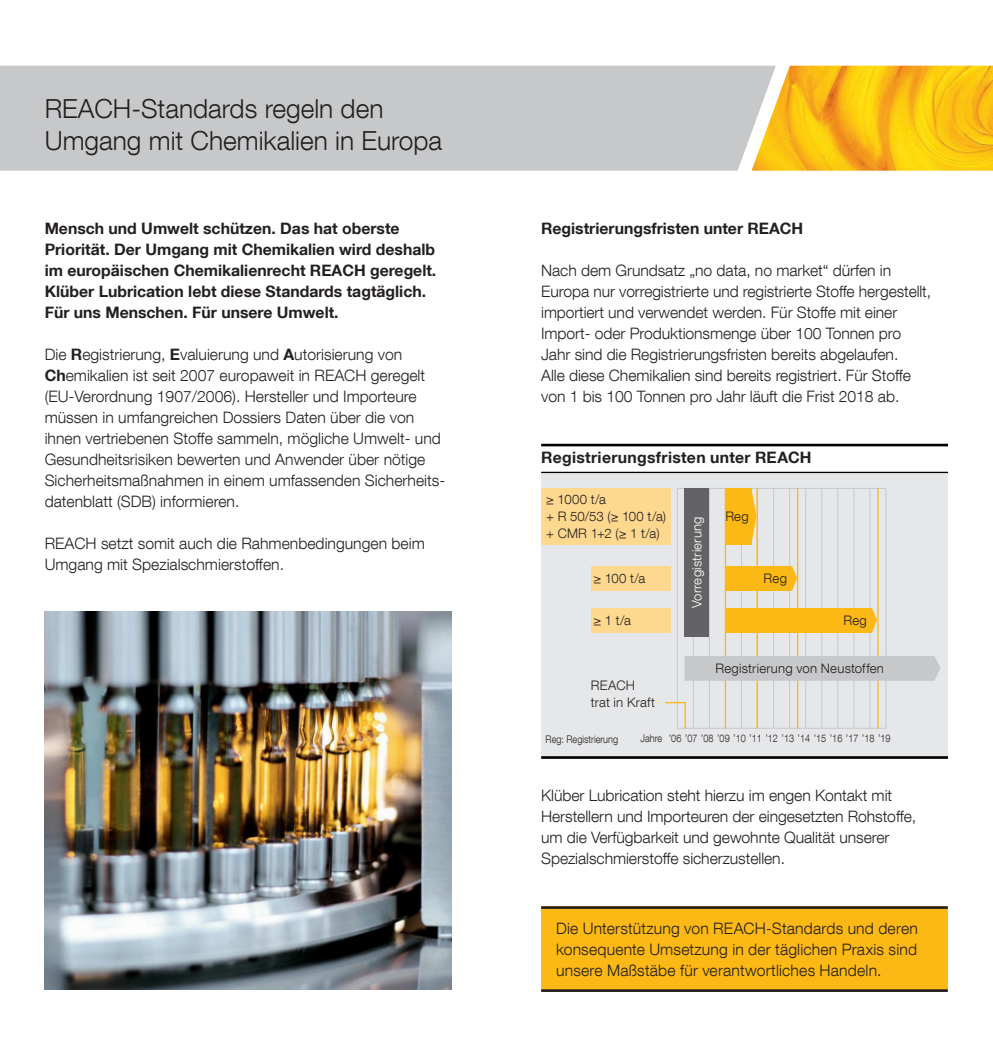
<style>
.page{position:relative;width:993px;height:1042px;background:#fff}
.page>*{position:absolute;margin:0;border:0;box-sizing:border-box;transform-origin:0 0}
.t1{font:300 26.25px/31.5px "Helvetica Neue LT Com";color:#231f20}
.t2{font:300 15.75px/21px "Helvetica Neue LT Com";letter-spacing:-.005em;color:#231f20}
.t3{font:700 15.75px/21px "Helvetica Neue LT Com";color:#231f20}
.t4{font:700 15.75px "Helvetica Neue LT Com";letter-spacing:.02em;color:#231f20}
.t5{font:300 13.12px/16.8px "Helvetica Neue LT Com";letter-spacing:.015em;color:#231f20}
.t6{font:300 13.12px "Helvetica Neue LT Com";letter-spacing:.02em;color:#fff}
.t7{font:300 10.5px "Helvetica Neue LT Com";color:#231f20;scale:.87 1}
.s1{font-weight:700}
</style>
<div class="page">
<img style="left:775px;top:66px;width:217px;height:105px">
<div style="left:0;top:66px;width:775px;height:105px;background:#c7c8ca"></div>
<div style="left:541px;top:906px;width:406px;height:86px;background:#fcb814"></div>
<hr style="left:541px;top:906px;width:406px;height:3px;background:#231f20">
<hr style="left:541px;top:989px;width:406px;height:3px;background:#231f20">
<div style="left:541px;top:472px;width:406px;height:287px;background:#e6e7e9"></div>
<hr style="left:541px;top:444px;width:406px;height:2px;background:#000">
<hr style="left:541px;top:472px;width:406px;height:1px;background:#000">
<hr style="left:541px;top:756px;width:406px;height:3px;background:#000">
<hr style="left:676px;top:489px;width:1px;height:239px;background:#c7c8ca">
<hr style="left:692px;top:489px;width:1px;height:239px;background:#c7c8ca">
<hr style="left:708px;top:489px;width:1px;height:239px;background:#c7c8ca">
<hr style="left:725px;top:489px;width:1px;height:239px;background:#c7c8ca">
<hr style="left:741px;top:489px;width:1px;height:239px;background:#c7c8ca">
<hr style="left:757px;top:489px;width:1px;height:239px;background:#c7c8ca">
<hr style="left:773px;top:489px;width:1px;height:239px;background:#c7c8ca">
<hr style="left:789px;top:489px;width:1px;height:239px;background:#c7c8ca">
<hr style="left:805px;top:489px;width:1px;height:239px;background:#c7c8ca">
<hr style="left:821px;top:489px;width:1px;height:239px;background:#c7c8ca">
<hr style="left:837px;top:489px;width:1px;height:239px;background:#c7c8ca">
<hr style="left:853px;top:489px;width:1px;height:239px;background:#c7c8ca">
<hr style="left:869px;top:489px;width:1px;height:239px;background:#c7c8ca">
<hr style="left:885px;top:489px;width:1px;height:239px;background:#c7c8ca">
<div style="left:541px;top:488px;width:129px;height:57px;background:#fed88f"></div>
<div style="left:684px;top:488px;width:25px;height:148px;background:#636366"></div>
<div style="left:590px;top:566px;width:80px;height:25px;background:#fed88f"></div>
<div style="left:590px;top:608px;width:80px;height:25px;background:#fed88f"></div>
<hr style="left:756px;top:488px;width:1px;height:240px;background:#fcb814">
<hr style="left:796px;top:488px;width:2px;height:240px;background:#fcb814">
<hr style="left:877px;top:488px;width:1px;height:240px;background:#fcb814">
<div style="left:725px;top:566px;width:66px;height:25px;background:#fcb814"></div>
<div style="left:725px;top:608px;width:146px;height:25px;background:#fcb814"></div>
<hr style="left:724px;top:488px;width:1px;height:240px;background:#fcb814">
<svg style="left:665px;top:702px;width:222px;height:27px"></svg>
<div style="left:684px;top:656px;width:256px;height:25px;background:#c7c8ca"></div>
<svg style="left:871px;top:608px;width:5px;height:25px"></svg>
<svg style="left:791px;top:566px;width:6px;height:25px"></svg>
<svg style="left:676px;top:488px;width:211px;height:57px"></svg>
<img style="left:45px;top:612px;width:406px;height:377px">
<h1 class="t1" style="left:45px;top:93px;width:399px">REACH-Standards regeln den<br>Umgang mit Chemikalien in Europa</h1>
<p class="t3" style="left:45px;top:217px;width:393px">Mensch und Umwelt schützen. Das hat oberste Priorität. Der Umgang mit Chemikalien wird deshalb im europäischen Chemikalienrecht REACH geregelt.<br>Klüber Lubrication lebt diese Standards tagtäglich.<br>Für uns Menschen. Für unsere Umwelt.</p>
<p class="t2" style="left:45px;top:343px;width:402px">Die <span class="s1">R</span>egistrierung, <span class="s1">E</span>valuierung und <span class="s1">A</span>utorisierung von <span class="s1">Ch</span>emikalien ist seit 2007 europaweit in REACH geregelt (EU-Verordnung 1907/2006). Hersteller und Importeure müssen in umfangreichen Dossiers Daten über die von ihnen vertriebenen Stoffe sammeln, mögliche Umwelt- und Gesundheitsrisiken bewerten und Anwender über nötige Sicherheitsmaßnahmen in einem umfassenden Sicherheits&shy;datenblatt (SDB) informieren.</p>
<p class="t2" style="left:45px;top:532px;width:381px">REACH setzt somit auch die Rahmenbedingungen beim<br>Umgang mit Spezialschmierstoffen.</p>
<p class="t3" style="left:541px;top:217px;width:263px">Registrierungsfristen unter REACH</p>
<p class="t2" style="left:541px;top:259px;width:391px">Nach dem Grundsatz „no data, no market“ dürfen in Europa nur vorregistrierte und registrierte Stoffe hergestellt, importiert und verwendet werden. Für Stoffe mit einer Import- oder Produktionsmenge über 100 Tonnen pro Jahr sind die Registrierungsfristen bereits abgelaufen.<br>Alle diese Chemikalien sind bereits registriert. Für Stoffe von 1 bis 100 Tonnen pro Jahr läuft die Frist 2018 ab.</p>
<p class="t4" style="left:541px;top:447px;width:272px">Registrierungsfristen unter REACH</p>
<p class="t5" style="left:546px;top:491px;width:121px">≥ 1000 t/a<br>+ R 50/53 (≥ 100 t/a) + CMR 1+2 (≥ 1 t/a)</p>
<p class="t5" style="left:725px;top:508px;width:25px">Reg</p>
<p class="t6" style="left:688px;top:608px;width:93px;rotate:-90deg">Vorregistrierung</p>
<p class="t5" style="left:593px;top:569px;width:54px">≥ 100 t/a</p>
<p class="t5" style="left:593px;top:611px;width:39px">≥ 1 t/a</p>
<p class="t5" style="left:763px;top:569px;width:25px">Reg</p>
<p class="t5" style="left:843px;top:611px;width:25px">Reg</p>
<p class="t5" style="left:715px;top:659px;width:170px">Registrierung von Neustoffen</p>
<p class="t5" style="left:590px;top:676px;width:66px">REACH trat in Kraft</p>
<p class="t7" style="left:545px;top:732px;width:85px">Reg: Registrierung</p>
<p class="t7" style="left:640px;top:732px;width:26px">Jahre</p>
<p class="t7" style="left:668px;top:732px;width:256px">’06 ’07 ’08 ’09 ’10 ’11 ’12 ’13 ’14 ’15 ’16 ’17 ’18 ’19</p>
<p class="t2" style="left:541px;top:784px;width:376px">Klüber Lubrication steht hierzu im engen Kontakt mit Herstellern und Importeuren der eingesetzten Rohstoffe, um die Verfügbarkeit und gewohnte Qualität unserer Spezialschmierstoffe sicherzustellen.</p>
<p class="t2" style="left:556px;top:917px;width:363px;text-align:justify">Die Unterstützung von REACH-Standards und deren konsequente Umsetzung in der täglichen Praxis sind unsere Maßstäbe für verantwortliches Handeln.</p>
</div>
